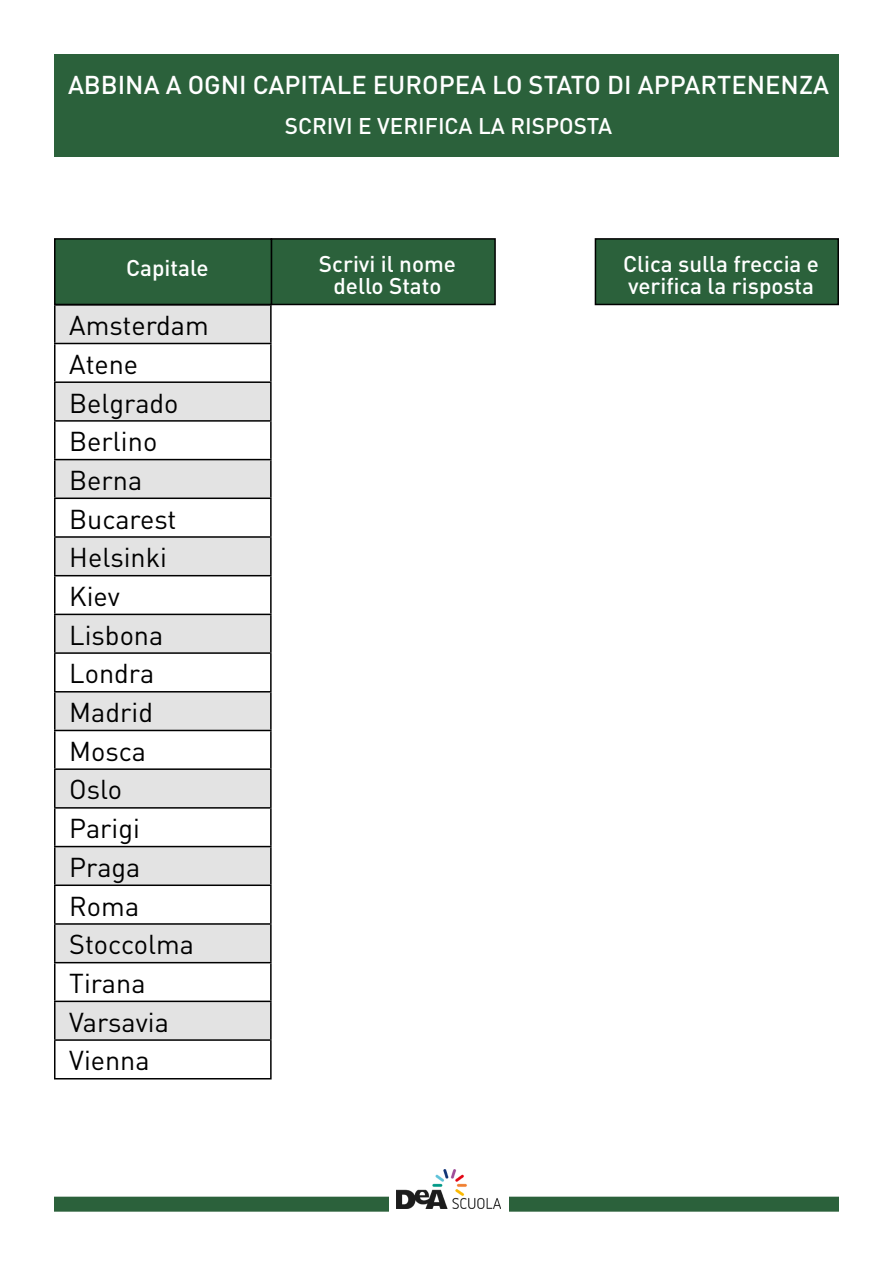
<style>
.page{position:relative;width:893px;height:1263px;background:#fff}
.page>*{position:absolute;margin:0;border:0;box-sizing:border-box;transform-origin:0 0}
.t1{font:27px/38.7px "DIN";color:#000}
.t2{font:500 25.5px "DIN";color:#fff}
.t3{font:500 22.5px/22.5px "DIN";color:#fff;text-align:center}
</style>
<div class="page">
<div style="left:54px;top:1197px;width:785px;height:15px;background:#2b613b"></div>
<div style="left:389px;top:1164px;width:120px;height:52px;background:#fff"></div>
<img style="left:397px;top:1169px;width:103px;height:40px">
<svg style="left:56px;top:306px;width:214px;height:733px;fill:#e3e3e3"></svg>
<hr style="left:54px;top:304px;width:218px;height:2px;background:#000">
<hr style="left:54px;top:306px;width:2px;height:37px;background:#000">
<hr style="left:270px;top:306px;width:2px;height:37px;background:#000">
<hr style="left:54px;top:343px;width:218px;height:1px;background:#000">
<hr style="left:54px;top:344px;width:2px;height:37px;background:#000">
<hr style="left:270px;top:344px;width:2px;height:37px;background:#000">
<hr style="left:54px;top:381px;width:218px;height:2px;background:#000">
<hr style="left:54px;top:383px;width:2px;height:37px;background:#000">
<hr style="left:270px;top:383px;width:2px;height:37px;background:#000">
<hr style="left:54px;top:420px;width:218px;height:2px;background:#000">
<hr style="left:54px;top:422px;width:2px;height:37px;background:#000">
<hr style="left:270px;top:422px;width:2px;height:37px;background:#000">
<hr style="left:54px;top:459px;width:218px;height:1px;background:#000">
<hr style="left:54px;top:460px;width:2px;height:37px;background:#000">
<hr style="left:270px;top:460px;width:2px;height:37px;background:#000">
<hr style="left:54px;top:497px;width:218px;height:2px;background:#000">
<hr style="left:54px;top:499px;width:2px;height:37px;background:#000">
<hr style="left:270px;top:499px;width:2px;height:37px;background:#000">
<hr style="left:54px;top:536px;width:218px;height:2px;background:#000">
<hr style="left:54px;top:538px;width:2px;height:37px;background:#000">
<hr style="left:270px;top:538px;width:2px;height:37px;background:#000">
<hr style="left:54px;top:575px;width:218px;height:1px;background:#000">
<hr style="left:54px;top:576px;width:2px;height:38px;background:#000">
<hr style="left:270px;top:576px;width:2px;height:38px;background:#000">
<hr style="left:54px;top:614px;width:218px;height:1px;background:#000">
<hr style="left:54px;top:615px;width:2px;height:37px;background:#000">
<hr style="left:270px;top:615px;width:2px;height:37px;background:#000">
<hr style="left:54px;top:652px;width:218px;height:2px;background:#000">
<hr style="left:54px;top:654px;width:2px;height:37px;background:#000">
<hr style="left:270px;top:654px;width:2px;height:37px;background:#000">
<hr style="left:54px;top:691px;width:218px;height:1px;background:#000">
<hr style="left:54px;top:692px;width:2px;height:38px;background:#000">
<hr style="left:270px;top:692px;width:2px;height:38px;background:#000">
<hr style="left:54px;top:730px;width:218px;height:1px;background:#000">
<hr style="left:54px;top:731px;width:2px;height:37px;background:#000">
<hr style="left:270px;top:731px;width:2px;height:37px;background:#000">
<hr style="left:54px;top:768px;width:218px;height:2px;background:#000">
<hr style="left:54px;top:770px;width:2px;height:37px;background:#000">
<hr style="left:270px;top:770px;width:2px;height:37px;background:#000">
<hr style="left:54px;top:807px;width:218px;height:2px;background:#000">
<hr style="left:54px;top:809px;width:2px;height:37px;background:#000">
<hr style="left:270px;top:809px;width:2px;height:37px;background:#000">
<hr style="left:54px;top:846px;width:218px;height:1px;background:#000">
<hr style="left:54px;top:847px;width:2px;height:37px;background:#000">
<hr style="left:270px;top:847px;width:2px;height:37px;background:#000">
<hr style="left:54px;top:884px;width:218px;height:2px;background:#000">
<hr style="left:54px;top:886px;width:2px;height:37px;background:#000">
<hr style="left:270px;top:886px;width:2px;height:37px;background:#000">
<hr style="left:54px;top:923px;width:218px;height:2px;background:#000">
<hr style="left:54px;top:925px;width:2px;height:37px;background:#000">
<hr style="left:270px;top:925px;width:2px;height:37px;background:#000">
<hr style="left:54px;top:962px;width:218px;height:1px;background:#000">
<hr style="left:54px;top:963px;width:2px;height:37px;background:#000">
<hr style="left:270px;top:963px;width:2px;height:37px;background:#000">
<hr style="left:54px;top:1000px;width:218px;height:2px;background:#000">
<hr style="left:54px;top:1002px;width:2px;height:37px;background:#000">
<hr style="left:270px;top:1002px;width:2px;height:37px;background:#000">
<hr style="left:54px;top:1039px;width:218px;height:2px;background:#000">
<hr style="left:54px;top:1041px;width:2px;height:37px;background:#000">
<hr style="left:270px;top:1041px;width:2px;height:37px;background:#000">
<hr style="left:54px;top:1078px;width:218px;height:1px;background:#000">
<div style="left:271px;top:239px;width:224px;height:65px;background:#2b613b"></div>
<div style="left:271px;top:238px;width:225px;height:67px;border:2px solid #000"></div>
<div style="left:595px;top:239px;width:243px;height:65px;background:#2b613b"></div>
<div style="left:595px;top:238px;width:244px;height:67px;border:2px solid #000"></div>
<div style="left:54px;top:54px;width:785px;height:102px;background:#2b613b"></div>
<div style="left:55px;top:239px;width:216px;height:65px;background:#2b613b"></div>
<div style="left:54px;top:238px;width:218px;height:67px;border:2px solid #000"></div>
<p class="t2" style="left:68px;top:68px;width:762px">ABBINA A OGNI CAPITALE EUROPEA LO STATO DI APPARTENENZA</p>
<p class="t3" style="left:285px;top:114px;width:329px">SCRIVI E VERIFICA LA RISPOSTA</p>
<p class="t3" style="left:126px;top:256px;width:84px">Capitale</p>
<p class="t1" style="left:69px;top:305px;width:141px">Amsterdam<br>Atene<br>Belgrado<br>Berlino<br>Berna<br>Bucarest<br>Helsinki<br>Kiev<br>Lisbona<br>Londra<br>Madrid<br>Mosca<br>Oslo<br>Parigi<br>Praga<br>Roma<br>Stoccolma<br>Tirana<br>Varsavia<br>Vienna</p>
<p class="t3" style="left:319px;top:252px;width:139px">Scrivi il nome dello Stato</p>
<p class="t3" style="left:623px;top:252px;width:197px;text-align:left">Clica sulla freccia e verifica la risposta</p>
</div>
